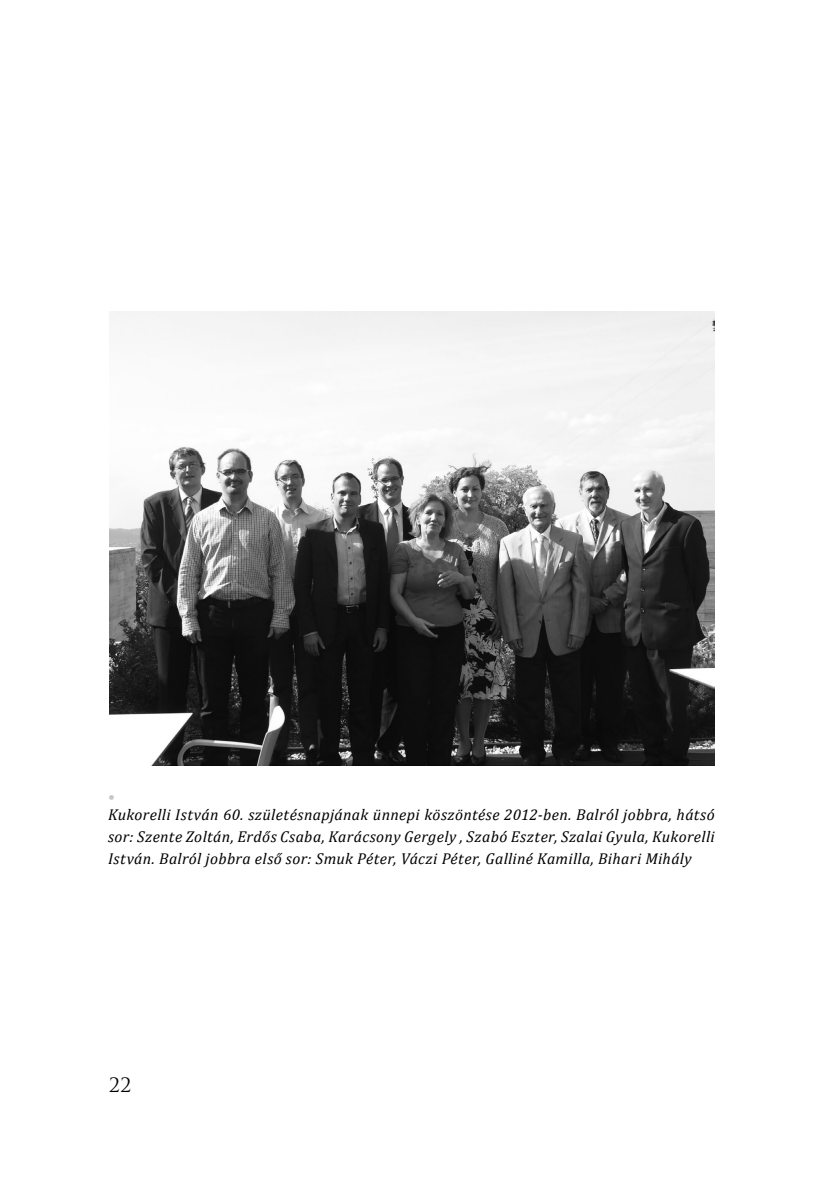
<style>
.page{position:relative;width:834px;height:1181px;background:#fff}
.page>*{position:absolute;margin:0;border:0;box-sizing:border-box;transform-origin:0 0}
.t1{font:19.25px "Trajan Pro 3";color:#000}
.t2{font:italic 15.75px/21.9px "Cambria";letter-spacing:.02em;color:#000;text-align:justify}
.t3{font:15.75px "Cambria";color:#c6c6c6}
</style>
<div class="page">
<img style="left:109px;top:311px;width:605px;height:454px">
<p class="t3" style="left:108px;top:787px;width:8px">•</p>
<p class="t2" style="left:108px;top:803px;width:608px">Kukorelli István 60. születésnapjának ünnepi köszöntése 2012-ben. Balról jobbra, hátsó sor: Szente Zoltán, Erdős Csaba, Karácsony Gergely , Szabó Eszter, Szalai Gyula, Kukorelli István. Balról jobbra első sor: Smuk Péter, Váczi Péter, Galliné Kamilla, Bihari Mihály</p>
<p class="t1" style="left:109px;top:1071px;width:24px">22</p>
</div>
